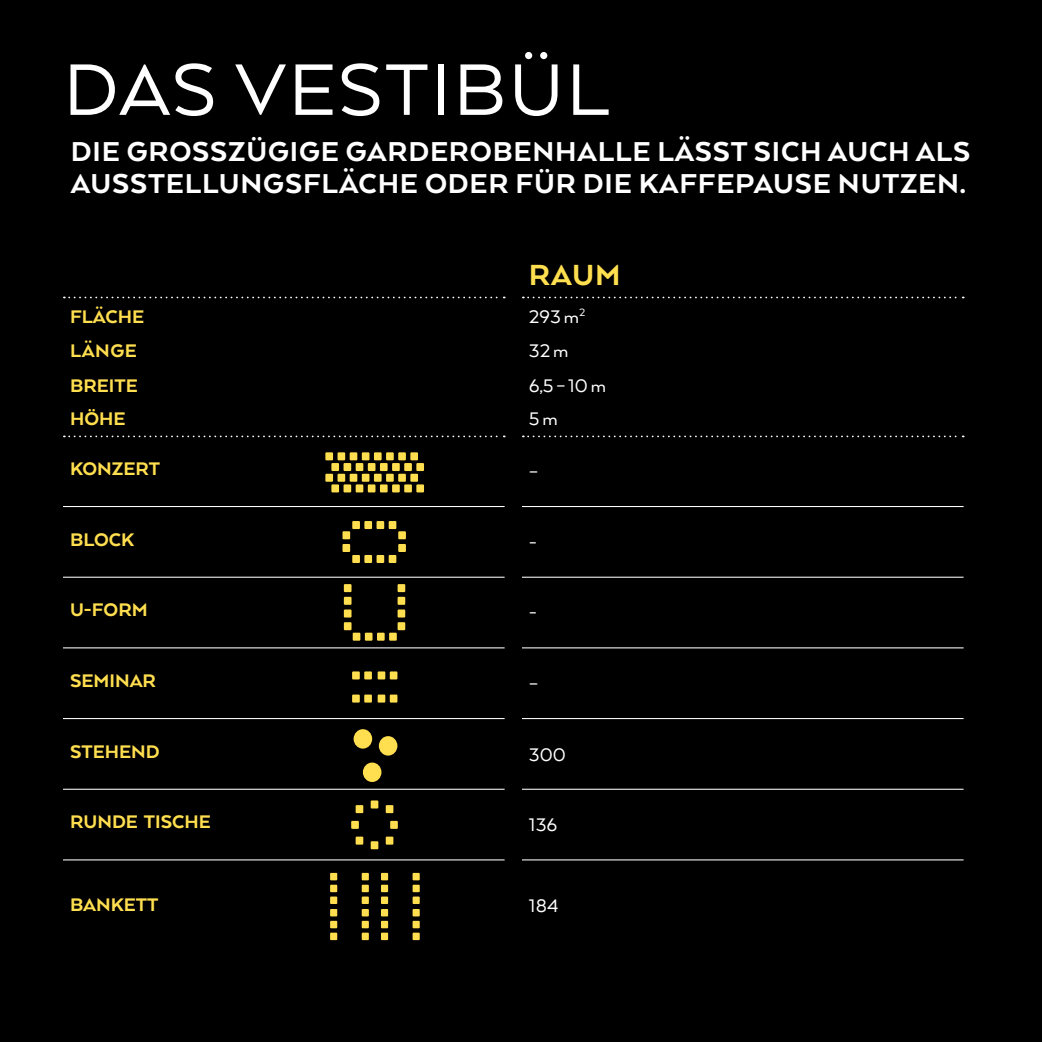
<style>
.page{position:relative;width:1042px;height:1042px;background:#000}
.page>*{position:absolute;margin:0;border:0;box-sizing:border-box;transform-origin:0 0}
.t1{font:84px "Arquitecta";letter-spacing:.025em;color:#fff}
.t2{font:800 33.6px "Arquitecta";color:#ffdf4f}
.t3{font:800 31.5px/31.5px "Arquitecta";letter-spacing:.025em;color:#fff}
.t4{font:800 21px "Arquitecta";color:#ffdf4f}
.t5{font:21px "Arquitecta";color:#fff}
</style>
<div class="page">
<hr style="left:63px;top:506px;width:441px;height:1px;background:#fff">
<hr style="left:522px;top:506px;width:441px;height:1px;background:#fff">
<hr style="left:63px;top:577px;width:441px;height:1px;background:#fff">
<hr style="left:522px;top:577px;width:441px;height:1px;background:#fff">
<hr style="left:63px;top:647px;width:441px;height:1px;background:#fff">
<hr style="left:522px;top:647px;width:441px;height:1px;background:#fff">
<hr style="left:63px;top:718px;width:441px;height:1px;background:#fff">
<hr style="left:522px;top:718px;width:441px;height:1px;background:#fff">
<hr style="left:63px;top:789px;width:441px;height:1px;background:#fff">
<hr style="left:522px;top:789px;width:441px;height:1px;background:#fff">
<hr style="left:63px;top:859px;width:441px;height:1px;background:#fff">
<hr style="left:522px;top:859px;width:441px;height:1px;background:#fff">
<svg style="left:64px;top:297px;width:441px;height:1px"></svg>
<svg style="left:523px;top:297px;width:440px;height:1px"></svg>
<svg style="left:64px;top:435px;width:441px;height:2px"></svg>
<svg style="left:523px;top:435px;width:440px;height:2px"></svg>
<div style="left:410px;top:452px;width:8px;height:8px;background:#ffdf4f"></div>
<div style="left:398px;top:452px;width:8px;height:8px;background:#ffdf4f"></div>
<div style="left:386px;top:452px;width:8px;height:8px;background:#ffdf4f"></div>
<div style="left:374px;top:452px;width:8px;height:8px;background:#ffdf4f"></div>
<div style="left:362px;top:452px;width:7px;height:8px;background:#ffdf4f"></div>
<div style="left:350px;top:452px;width:7px;height:8px;background:#ffdf4f"></div>
<div style="left:337px;top:452px;width:8px;height:8px;background:#ffdf4f"></div>
<div style="left:325px;top:452px;width:8px;height:8px;background:#ffdf4f"></div>
<div style="left:416px;top:463px;width:8px;height:8px;background:#ffdf4f"></div>
<div style="left:404px;top:463px;width:8px;height:8px;background:#ffdf4f"></div>
<div style="left:392px;top:463px;width:8px;height:8px;background:#ffdf4f"></div>
<div style="left:380px;top:463px;width:8px;height:8px;background:#ffdf4f"></div>
<div style="left:368px;top:463px;width:7px;height:8px;background:#ffdf4f"></div>
<div style="left:356px;top:463px;width:7px;height:8px;background:#ffdf4f"></div>
<div style="left:343px;top:463px;width:8px;height:8px;background:#ffdf4f"></div>
<div style="left:331px;top:463px;width:8px;height:8px;background:#ffdf4f"></div>
<div style="left:410px;top:474px;width:8px;height:8px;background:#ffdf4f"></div>
<div style="left:398px;top:474px;width:8px;height:8px;background:#ffdf4f"></div>
<div style="left:386px;top:474px;width:8px;height:8px;background:#ffdf4f"></div>
<div style="left:374px;top:474px;width:8px;height:8px;background:#ffdf4f"></div>
<div style="left:362px;top:474px;width:7px;height:8px;background:#ffdf4f"></div>
<div style="left:350px;top:474px;width:7px;height:8px;background:#ffdf4f"></div>
<div style="left:337px;top:474px;width:8px;height:8px;background:#ffdf4f"></div>
<div style="left:325px;top:474px;width:8px;height:8px;background:#ffdf4f"></div>
<div style="left:416px;top:484px;width:8px;height:8px;background:#ffdf4f"></div>
<div style="left:404px;top:484px;width:8px;height:8px;background:#ffdf4f"></div>
<div style="left:392px;top:484px;width:8px;height:8px;background:#ffdf4f"></div>
<div style="left:380px;top:484px;width:8px;height:8px;background:#ffdf4f"></div>
<div style="left:368px;top:484px;width:7px;height:8px;background:#ffdf4f"></div>
<div style="left:356px;top:484px;width:7px;height:8px;background:#ffdf4f"></div>
<div style="left:343px;top:484px;width:8px;height:8px;background:#ffdf4f"></div>
<div style="left:331px;top:484px;width:8px;height:8px;background:#ffdf4f"></div>
<div style="left:389px;top:521px;width:7px;height:8px;background:#ffdf4f"></div>
<div style="left:376px;top:521px;width:8px;height:8px;background:#ffdf4f"></div>
<div style="left:364px;top:521px;width:8px;height:8px;background:#ffdf4f"></div>
<div style="left:352px;top:521px;width:8px;height:8px;background:#ffdf4f"></div>
<div style="left:342px;top:544px;width:8px;height:8px;background:#ffdf4f"></div>
<div style="left:342px;top:531px;width:8px;height:8px;background:#ffdf4f"></div>
<div style="left:398px;top:544px;width:8px;height:8px;background:#ffdf4f"></div>
<div style="left:398px;top:531px;width:8px;height:8px;background:#ffdf4f"></div>
<div style="left:389px;top:555px;width:7px;height:8px;background:#ffdf4f"></div>
<div style="left:376px;top:555px;width:8px;height:8px;background:#ffdf4f"></div>
<div style="left:364px;top:555px;width:8px;height:8px;background:#ffdf4f"></div>
<div style="left:352px;top:555px;width:8px;height:8px;background:#ffdf4f"></div>
<div style="left:344px;top:622px;width:7px;height:8px;background:#ffdf4f"></div>
<div style="left:344px;top:609px;width:7px;height:8px;background:#ffdf4f"></div>
<div style="left:344px;top:597px;width:7px;height:8px;background:#ffdf4f"></div>
<div style="left:344px;top:584px;width:7px;height:8px;background:#ffdf4f"></div>
<div style="left:397px;top:622px;width:8px;height:8px;background:#ffdf4f"></div>
<div style="left:397px;top:609px;width:8px;height:8px;background:#ffdf4f"></div>
<div style="left:397px;top:597px;width:8px;height:8px;background:#ffdf4f"></div>
<div style="left:397px;top:584px;width:8px;height:8px;background:#ffdf4f"></div>
<div style="left:389px;top:633px;width:8px;height:8px;background:#ffdf4f"></div>
<div style="left:377px;top:633px;width:8px;height:8px;background:#ffdf4f"></div>
<div style="left:365px;top:633px;width:7px;height:8px;background:#ffdf4f"></div>
<div style="left:353px;top:633px;width:7px;height:8px;background:#ffdf4f"></div>
<div style="left:364px;top:671px;width:8px;height:8px;background:#ffdf4f"></div>
<div style="left:352px;top:671px;width:8px;height:8px;background:#ffdf4f"></div>
<div style="left:390px;top:671px;width:7px;height:8px;background:#ffdf4f"></div>
<div style="left:378px;top:671px;width:7px;height:8px;background:#ffdf4f"></div>
<div style="left:364px;top:694px;width:8px;height:8px;background:#ffdf4f"></div>
<div style="left:352px;top:694px;width:8px;height:8px;background:#ffdf4f"></div>
<div style="left:390px;top:694px;width:7px;height:8px;background:#ffdf4f"></div>
<div style="left:378px;top:694px;width:7px;height:8px;background:#ffdf4f"></div>
<div style="left:354px;top:729px;width:18px;height:19px;background:#ffdf4f;border-radius:50%"></div>
<div style="left:379px;top:736px;width:18px;height:19px;background:#ffdf4f;border-radius:50%"></div>
<div style="left:363px;top:762px;width:18px;height:20px;background:#ffdf4f;border-radius:50%"></div>
<div style="left:371px;top:800px;width:7px;height:8px;background:#ffdf4f"></div>
<div style="left:371px;top:841px;width:7px;height:8px;background:#ffdf4f"></div>
<div style="left:390px;top:821px;width:8px;height:8px;background:#ffdf4f"></div>
<div style="left:351px;top:821px;width:8px;height:8px;background:#ffdf4f"></div>
<div style="left:386px;top:805px;width:7px;height:8px;background:#ffdf4f"></div>
<div style="left:356px;top:836px;width:7px;height:8px;background:#ffdf4f"></div>
<div style="left:386px;top:836px;width:7px;height:8px;background:#ffdf4f"></div>
<div style="left:356px;top:805px;width:7px;height:8px;background:#ffdf4f"></div>
<div style="left:330px;top:896px;width:7px;height:8px;background:#ffdf4f"></div>
<div style="left:330px;top:884px;width:7px;height:8px;background:#ffdf4f"></div>
<div style="left:330px;top:873px;width:7px;height:7px;background:#ffdf4f"></div>
<div style="left:362px;top:896px;width:7px;height:8px;background:#ffdf4f"></div>
<div style="left:362px;top:884px;width:7px;height:8px;background:#ffdf4f"></div>
<div style="left:362px;top:873px;width:7px;height:7px;background:#ffdf4f"></div>
<div style="left:330px;top:932px;width:7px;height:8px;background:#ffdf4f"></div>
<div style="left:330px;top:921px;width:7px;height:7px;background:#ffdf4f"></div>
<div style="left:330px;top:909px;width:7px;height:7px;background:#ffdf4f"></div>
<div style="left:362px;top:932px;width:7px;height:8px;background:#ffdf4f"></div>
<div style="left:362px;top:921px;width:7px;height:7px;background:#ffdf4f"></div>
<div style="left:362px;top:909px;width:7px;height:7px;background:#ffdf4f"></div>
<div style="left:381px;top:896px;width:7px;height:8px;background:#ffdf4f"></div>
<div style="left:381px;top:884px;width:7px;height:8px;background:#ffdf4f"></div>
<div style="left:381px;top:873px;width:7px;height:7px;background:#ffdf4f"></div>
<div style="left:412px;top:896px;width:8px;height:8px;background:#ffdf4f"></div>
<div style="left:412px;top:884px;width:8px;height:8px;background:#ffdf4f"></div>
<div style="left:412px;top:873px;width:8px;height:7px;background:#ffdf4f"></div>
<div style="left:381px;top:932px;width:7px;height:8px;background:#ffdf4f"></div>
<div style="left:381px;top:921px;width:7px;height:7px;background:#ffdf4f"></div>
<div style="left:381px;top:909px;width:7px;height:7px;background:#ffdf4f"></div>
<div style="left:412px;top:932px;width:8px;height:8px;background:#ffdf4f"></div>
<div style="left:412px;top:921px;width:8px;height:7px;background:#ffdf4f"></div>
<div style="left:412px;top:909px;width:8px;height:7px;background:#ffdf4f"></div>
<h1 class="t1" style="left:63px;top:37px;width:548px">DAS VESTIBÜL</h1>
<p class="t3" style="left:71px;top:135px;width:901px">DIE GROSSZÜGIGE GARDEROBENHALLE LÄSST SICH AUCH ALS<br>AUSSTELLUNGSFLÄCHE ODER FÜR DIE KAFFEPAUSE NUTZEN.</p>
<p class="t2" style="left:529px;top:254px;width:93px">RAUM</p>
<p class="t4" style="left:70px;top:303px;width:76px">FLÄCHE</p>
<p class="t5" style="left:529px;top:303px;width:58px">293 m<sup>2</sup></p>
<p class="t4" style="left:70px;top:338px;width:68px">LÄNGE</p>
<p class="t5" style="left:529px;top:338px;width:41px">32 m</p>
<p class="t4" style="left:70px;top:373px;width:69px">BREITE</p>
<p class="t5" style="left:529px;top:373px;width:79px">6,5 – 10 m</p>
<p class="t4" style="left:70px;top:406px;width:57px">HÖHE</p>
<p class="t5" style="left:529px;top:406px;width:30px">5 m</p>
<p class="t4" style="left:70px;top:456px;width:92px">KONZERT</p>
<p class="t5" style="left:529px;top:459px;width:11px">–</p>
<p class="t4" style="left:70px;top:526px;width:66px">BLOCK</p>
<p class="t5" style="left:529px;top:529px;width:10px">-</p>
<p class="t4" style="left:70px;top:597px;width:79px">U-FORM</p>
<p class="t5" style="left:529px;top:600px;width:10px">-</p>
<p class="t4" style="left:70px;top:668px;width:88px">SEMINAR</p>
<p class="t5" style="left:529px;top:671px;width:11px">–</p>
<p class="t4" style="left:70px;top:738px;width:91px">STEHEND</p>
<p class="t5" style="left:529px;top:741px;width:38px">300</p>
<p class="t4" style="left:70px;top:809px;width:142px">RUNDE TISCHE</p>
<p class="t5" style="left:529px;top:812px;width:30px">136</p>
<p class="t4" style="left:70px;top:891px;width:90px">BANKETT</p>
<p class="t5" style="left:529px;top:893px;width:31px">184</p>
</div>
